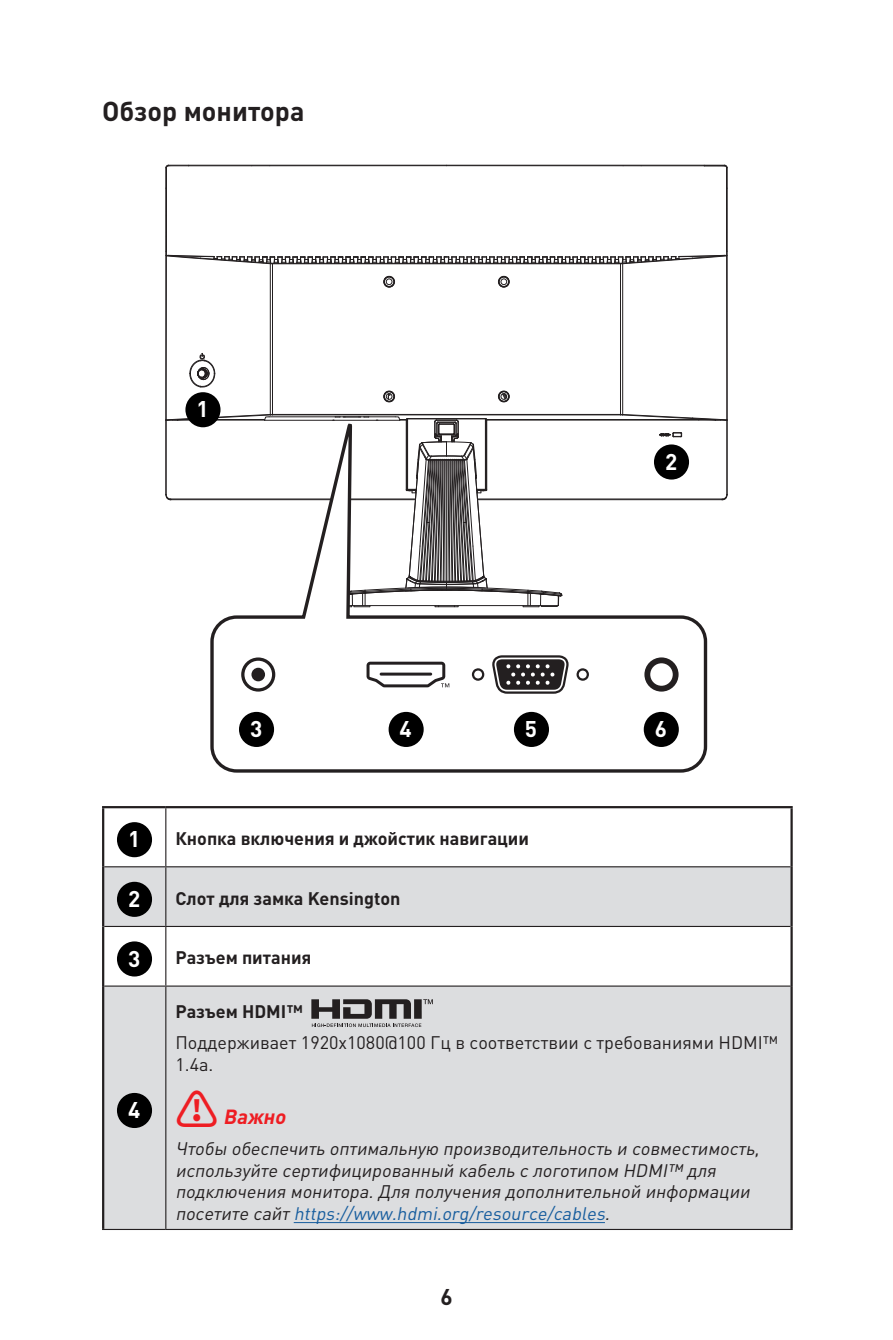
<style>
.page{position:relative;width:893px;height:1340px;background:#fff}
.page>*{position:absolute;margin:0;border:0;box-sizing:border-box;transform-origin:0 0}
.Title_2{font:700 27px "MSI Din Pro Noto CJK";color:#231f20}
.Number{font:700 22.5px "MSI Din Pro Noto CJK";color:#fff}
.t1{font:700 22.5px "MSI Din Pro Noto CJK";color:#231f20}
.t2{font:italic 700 20.25px "MSI Din Pro Noto CJK";color:#ee1d23}
.Impotrant_Text{font:italic 18px/21.6px "MSI Din Pro Noto CJK";color:#231f20}
.Title_4{font:700 18px "MSI Din Pro Noto CJK";color:#231f20}
.Text{font:18px/21.6px "MSI Din Pro Noto CJK";color:#231f20}
.s1{font-style:normal;font-size:42.75px}
.s2{color:#175d9e}
</style>
<div class="page">
<svg style="left:165px;top:164px;width:563px;height:337px"></svg>
<svg style="left:209px;top:164px;width:500px;height:609px"></svg>
<svg style="left:472px;top:655px;width:117px;height:38px"></svg>
<svg style="left:367px;top:661px;width:82px;height:26px"></svg>
<svg style="left:644px;top:657px;width:35px;height:34px"></svg>
<svg style="left:241px;top:657px;width:34px;height:34px"></svg>
<div style="left:187px;top:394px;width:32px;height:31px;background:#000;border-radius:50%"></div>
<div style="left:185px;top:392px;width:35px;height:35px;border:3px solid #000;border-radius:50%"></div>
<div style="left:656px;top:446px;width:31px;height:32px;background:#000;border-radius:50%"></div>
<div style="left:654px;top:444px;width:35px;height:35px;border:3px solid #000;border-radius:50%"></div>
<div style="left:241px;top:713px;width:31px;height:32px;background:#000;border-radius:50%"></div>
<div style="left:239px;top:712px;width:35px;height:35px;border:3px solid #000;border-radius:50%"></div>
<div style="left:390px;top:713px;width:32px;height:32px;background:#000;border-radius:50%"></div>
<div style="left:389px;top:712px;width:35px;height:35px;border:3px solid #000;border-radius:50%"></div>
<div style="left:516px;top:713px;width:31px;height:32px;background:#000;border-radius:50%"></div>
<div style="left:514px;top:712px;width:35px;height:35px;border:3px solid #000;border-radius:50%"></div>
<div style="left:645px;top:713px;width:32px;height:32px;background:#000;border-radius:50%"></div>
<div style="left:644px;top:712px;width:35px;height:35px;border:3px solid #000;border-radius:50%"></div>
<svg style="left:104px;top:867px;width:686px;height:361px;fill:#dcdddf"></svg>
<hr style="left:102px;top:806px;width:64px;height:2px;background:#231f20">
<hr style="left:102px;top:808px;width:2px;height:58px;background:#231f20">
<hr style="left:166px;top:806px;width:627px;height:2px;background:#231f20">
<hr style="left:790px;top:808px;width:3px;height:58px;background:#231f20">
<hr style="left:102px;top:866px;width:2px;height:60px;background:#231f20">
<hr style="left:790px;top:866px;width:3px;height:60px;background:#231f20">
<hr style="left:102px;top:926px;width:2px;height:60px;background:#231f20">
<hr style="left:790px;top:926px;width:3px;height:60px;background:#231f20">
<hr style="left:102px;top:986px;width:2px;height:242px;background:#231f20">
<hr style="left:790px;top:986px;width:3px;height:242px;background:#231f20">
<hr style="left:165px;top:808px;width:1px;height:58px;background:#231f20">
<hr style="left:104px;top:866px;width:62px;height:1px;background:#231f20">
<hr style="left:166px;top:866px;width:624px;height:1px;background:#231f20">
<hr style="left:165px;top:867px;width:1px;height:58px;background:#231f20">
<hr style="left:104px;top:925px;width:62px;height:2px;background:#231f20">
<hr style="left:166px;top:925px;width:624px;height:2px;background:#231f20">
<hr style="left:165px;top:927px;width:1px;height:58px;background:#231f20">
<hr style="left:104px;top:985px;width:62px;height:1px;background:#231f20">
<hr style="left:166px;top:985px;width:624px;height:1px;background:#231f20">
<hr style="left:165px;top:986px;width:1px;height:242px;background:#231f20">
<hr style="left:102px;top:1228px;width:64px;height:1px;background:#231f20">
<hr style="left:166px;top:1228px;width:627px;height:1px;background:#231f20">
<div style="left:119px;top:823px;width:31px;height:32px;background:#000;border-radius:50%"></div>
<div style="left:117px;top:822px;width:35px;height:35px;border:3px solid #000;border-radius:50%"></div>
<div style="left:119px;top:883px;width:31px;height:32px;background:#000;border-radius:50%"></div>
<div style="left:117px;top:881px;width:35px;height:35px;border:3px solid #000;border-radius:50%"></div>
<div style="left:119px;top:943px;width:31px;height:31px;background:#000;border-radius:50%"></div>
<div style="left:117px;top:941px;width:35px;height:35px;border:3px solid #000;border-radius:50%"></div>
<div style="left:119px;top:1094px;width:31px;height:32px;background:#000;border-radius:50%"></div>
<div style="left:117px;top:1092px;width:35px;height:36px;border:3px solid #000;border-radius:50%"></div>
<hr style="left:294px;top:1222px;width:311px;height:1px;background:#175d9e">
<svg style="left:311px;top:999px;width:122px;height:28px"></svg>
<p class="Title_2" style="left:102px;top:96px;width:204px">Обзор монитора</p>
<p class="Number" style="left:196px;top:396px;width:14px">1</p>
<p class="Number" style="left:665px;top:449px;width:14px">2</p>
<p class="Number" style="left:250px;top:716px;width:14px">3</p>
<p class="Number" style="left:400px;top:716px;width:14px">4</p>
<p class="Number" style="left:525px;top:716px;width:14px">5</p>
<p class="Number" style="left:655px;top:716px;width:14px">6</p>
<p class="Number" style="left:128px;top:826px;width:14px">1</p>
<p class="Title_4" style="left:175px;top:828px;width:355px">Кнопка включения и джойстик навигации</p>
<p class="Number" style="left:128px;top:886px;width:14px">2</p>
<p class="Title_4" style="left:175px;top:887px;width:227px">Слот для замка Kensington</p>
<p class="Number" style="left:128px;top:945px;width:14px">3</p>
<p class="Title_4" style="left:175px;top:947px;width:137px">Разъем питания</p>
<p class="Number" style="left:128px;top:1097px;width:14px">4</p>
<p class="Title_4" style="left:175px;top:1001px;width:129px">Разъем HDMI™</p>
<p class="Text" style="left:175px;top:1032px;width:604px">Поддерживает 1920x1080@100 Гц в соответствии с требованиями HDMI™<br>1.4a.</p>
<p class="t2" style="left:175px;top:1105px;width:122px"><span class="s1">⚠</span> Важно</p>
<p class="Impotrant_Text" style="left:175px;top:1138px;width:594px">Чтобыобеспечитьоптимальнуюпроизводительностьисовместимость, используйтесертифицированныйкабельслоготипомHDMI™для подключениямонитора.Дляполучениядополнительнойинформации посетитесайт<span class="s2">https://www.hdmi.org/resource/cables</span>.</p>
<p class="t1" style="left:440px;top:1283px;width:14px">6</p>
</div>
